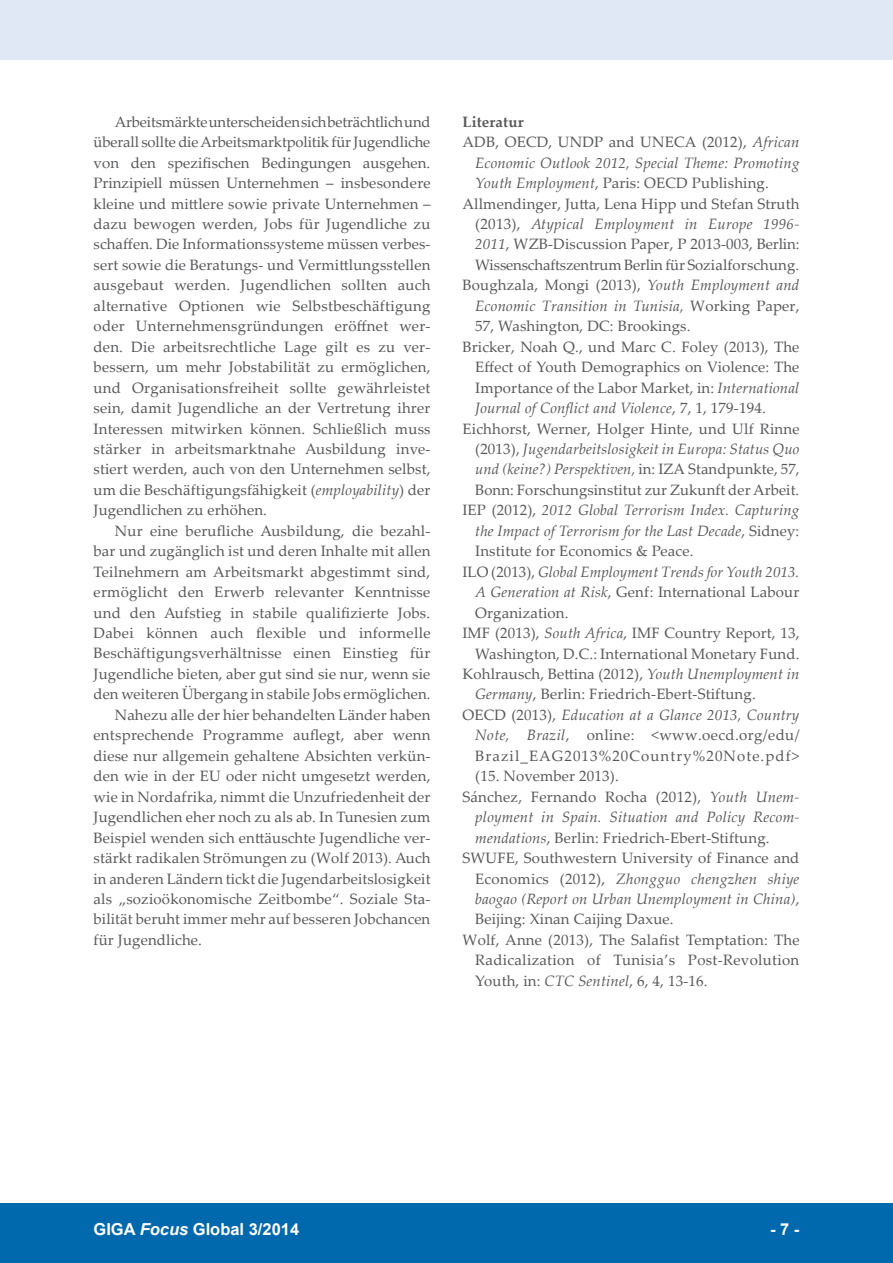
<style>
.page{position:relative;width:893px;height:1263px;background:#fff}
.page>*{position:absolute;margin:0;border:0;box-sizing:border-box;transform-origin:0 0}
.t1{font:700 16.5px "Arial";color:#fff}
.t2{font:15px/20.4px "Palatino Linotype";letter-spacing:.01em;color:#57585a;text-align:justify}
.t3{font:italic 15px "Palatino Linotype";letter-spacing:.01em;color:#57585a}
.t4{font:15px "Palatino Linotype";letter-spacing:-.01em;color:#57585a}
.t5{font:15px "Palatino Linotype";letter-spacing:.07em;color:#57585a}
.t6{font:700 15px "Palatino Linotype";letter-spacing:.01em;color:#57585a}
.s1{font-style:italic}
.s2{font-style:normal}
</style>
<div class="page">
<div style="left:0;top:1203px;width:893px;height:60px;background:#0068ac"></div>
<div style="left:0;top:0;width:893px;height:60px;background:#dfe8f4"></div>
<p class="t2" style="left:94px;top:111px;width:339px;text-indent:21px">Arbeitsmärkte unterscheiden sich beträchtlich und überall sollte die Arbeitsmarktpolitik für Jugendliche von den spezifischen Bedingungen ausgehen.<br>Prinzipiell müssen Unternehmen ‒ insbesondere kleine und mittlere sowie private Unternehmen ‒ dazu bewogen werden, Jobs für Jugendliche zu schaffen. Die Informationssysteme müssen verbes&shy;sert sowie die Beratungs- und Vermittlungsstellen ausgebaut werden. Jugendlichen sollten auch alternative Optionen wie Selbstbeschäftigung oder Unternehmensgründungen eröffnet wer&shy;den. Die arbeitsrechtliche Lage gilt es zu ver&shy;bessern, um mehr Jobstabilität zu ermöglichen, und Organisationsfreiheit sollte gewährleistet sein, damit Jugendliche an der Vertretung ihrer Interessen mitwirken können. Schließlich muss stärker in arbeitsmarktnahe Ausbildung inve&shy;stiert werden, auch von den Unternehmen selbst, um die Beschäftigungsfähigkeit (<span class="s1">employability</span>) der Jugendlichen zu erhöhen.</p>
<p class="t2" style="left:115px;top:520px;width:317px">Nur eine berufliche Ausbildung, die bezahl-</p>
<p class="t2" style="left:94px;top:540px;width:338px">bar und zugänglich ist und deren Inhalte mit allen</p>
<p class="t2" style="left:94px;top:561px;width:338px">Teilnehmern am Arbeitsmarkt abgestimmt sind,</p>
<p class="t2" style="left:94px;top:581px;width:338px">ermöglicht den Erwerb relevanter Kenntnisse</p>
<p class="t2" style="left:94px;top:602px;width:338px">und den Aufstieg in stabile qualifizierte Jobs.</p>
<p class="t2" style="left:94px;top:622px;width:338px">Dabei können auch flexible und informelle</p>
<p class="t2" style="left:94px;top:642px;width:338px">Beschäftigungsverhältnisse einen Einstieg für</p>
<p class="t2" style="left:94px;top:663px;width:338px">Jugendliche bieten, aber gut sind sie nur, wenn sie</p>
<p class="t2" style="left:94px;top:684px;width:338px">den weiteren Übergang in stabile Jobs ermöglichen.</p>
<p class="t2" style="left:115px;top:704px;width:317px">Nahezu alle der hier behandelten Länder haben</p>
<p class="t2" style="left:94px;top:724px;width:339px">entsprechende Programme auflegt, aber wenn</p>
<p class="t2" style="left:94px;top:745px;width:338px">diese nur allgemein gehaltene Absichten verkün-</p>
<p class="t2" style="left:94px;top:765px;width:338px">den wie in der EU oder nicht umgesetzt werden,</p>
<p class="t2" style="left:94px;top:786px;width:339px">wie in Nordafrika, nimmt die Unzufriedenheit der</p>
<p class="t2" style="left:94px;top:806px;width:338px">Jugendlichen eher noch zu als ab. In Tunesien zum</p>
<p class="t2" style="left:94px;top:827px;width:338px">Beispiel wenden sich enttäuschte Jugendliche ver-</p>
<p class="t2" style="left:94px;top:847px;width:338px">stärkt radikalen Strömungen zu (Wolf 2013). Auch</p>
<p class="t2" style="left:94px;top:868px;width:338px">in anderen Ländern tickt die Jugendarbeitslosigkeit</p>
<p class="t2" style="left:94px;top:888px;width:338px">als „sozioökonomische Zeitbombe“. Soziale Sta-</p>
<p class="t2" style="left:94px;top:908px;width:338px">bilität beruht immer mehr auf besseren Jobchancen</p>
<p class="t2" style="left:94px;top:929px;width:110px">für Jugendliche.</p>
<p class="t6" style="left:462px;top:111px;width:63px">Literatur</p>
<p class="t2" style="left:462px;top:131px;width:338px">ADB, OECD, UNDP and UNECA (2012), <span class="s1">African</span></p>
<p class="t3" style="left:475px;top:152px;width:326px">Economic Outlook 2012, Special Theme: Promoting</p>
<p class="t2" style="left:475px;top:172px;width:295px"><span class="s1">Youth Employment</span>, Paris: OECD Publishing.</p>
<p class="t2" style="left:462px;top:193px;width:338px">Allmendinger, Jutta, Lena Hipp und Stefan Struth</p>
<p class="t3" style="left:475px;top:213px;width:326px"><span class="s2">(2013),</span> Atypical Employment in Europe 1996-</p>
<p class="t2" style="left:475px;top:234px;width:326px"><span class="s1">2011</span>, WZB-Discussion Paper, P 2013-003, Berlin:</p>
<p class="t4" style="left:475px;top:254px;width:326px">Wissenschaftszentrum Berlin für Sozialforschung.</p>
<p class="t2" style="left:462px;top:274px;width:338px">Boughzala, Mongi (2013), <span class="s1">Youth Employment and</span></p>
<p class="t3" style="left:475px;top:295px;width:326px">Economic Transition in Tunisia, <span class="s2">Working Paper,</span></p>
<p class="t2" style="left:475px;top:315px;width:217px">57, Washington, DC: Brookings.</p>
<p class="t2" style="left:462px;top:336px;width:339px">Bricker, Noah Q., und Marc C. Foley (2013), The</p>
<p class="t2" style="left:475px;top:356px;width:326px">Effect of Youth Demographics on Violence: The</p>
<p class="t2" style="left:475px;top:377px;width:326px">Importance of the Labor Market, in: <span class="s1">International</span></p>
<p class="t3" style="left:475px;top:397px;width:292px">Journal of Conflict and Violence<span class="s2">, 7, 1, 179-194.</span></p>
<p class="t2" style="left:462px;top:418px;width:339px">Eichhorst, Werner, Holger Hinte, und Ulf Rinne</p>
<p class="t3" style="left:475px;top:438px;width:326px"><span class="s2">(2013),</span> Jugendarbeitslosigkeit in Europa: Status Quo</p>
<p class="t3" style="left:475px;top:459px;width:326px">und (keine?) Perspektiven, <span class="s2">in: IZA Standpunkte, 57,</span></p>
<p class="t2" style="left:475px;top:479px;width:326px">Bonn: Forschungsinstitut zur Zukunft der Arbeit.</p>
<p class="t3" style="left:462px;top:500px;width:338px"><span class="s2">IEP (2012),</span> 2012 Global Terrorism Index. Capturing</p>
<p class="t3" style="left:475px;top:520px;width:326px">the Impact of Terrorism for the Last Decade<span class="s2">, Sidney:</span></p>
<p class="t2" style="left:475px;top:540px;width:220px">Institute for Economics &amp; Peace.</p>
<p class="t3" style="left:462px;top:561px;width:338px"><span class="s2">ILO (2013),</span> Global Employment Trends for Youth 2013.</p>
<p class="t2" style="left:475px;top:581px;width:326px"><span class="s1">A Generation at Risk</span>, Genf: International Labour</p>
<p class="t2" style="left:475px;top:602px;width:95px">Organization.</p>
<p class="t2" style="left:462px;top:622px;width:338px">IMF (2013), <span class="s1">South Africa</span>, IMF Country Report, 13,</p>
<p class="t2" style="left:475px;top:643px;width:326px">Washington, D.C.: International Monetary Fund.</p>
<p class="t2" style="left:462px;top:663px;width:338px">Kohlrausch, Bettina (2012), <span class="s1">Youth Unemployment in</span></p>
<p class="t2" style="left:475px;top:684px;width:282px"><span class="s1">Germany</span>, Berlin: Friedrich-Ebert-Stiftung.</p>
<p class="t3" style="left:462px;top:704px;width:338px"><span class="s2">OECD (2013),</span> Education at a Glance 2013, Country</p>
<p class="t2" style="left:475px;top:724px;width:326px"><span class="s1">Note, Brazil</span>, online: &lt;www.oecd.org/edu/</p>
<p class="t5" style="left:475px;top:745px;width:326px">Brazil_EAG2013%20Country%20Note.pdf&gt;</p>
<p class="t2" style="left:475px;top:765px;width:145px">(15. November 2013).</p>
<p class="t2" style="left:462px;top:786px;width:338px">Sánchez, Fernando Rocha (2012), <span class="s1">Youth Unem-</span></p>
<p class="t3" style="left:475px;top:806px;width:326px">ployment in Spain. Situation and Policy Recom-</p>
<p class="t2" style="left:475px;top:827px;width:296px"><span class="s1">mendations</span>, Berlin: Friedrich-Ebert-Stiftung.</p>
<p class="t2" style="left:462px;top:847px;width:338px">SWUFE, Southwestern University of Finance and</p>
<p class="t3" style="left:475px;top:868px;width:326px"><span class="s2">Economics (2012),</span> Zhongguo chengzhen shiye</p>
<p class="t3" style="left:475px;top:888px;width:326px">baogao (Report on Urban Unemployment in China)<span class="s2">,</span></p>
<p class="t2" style="left:475px;top:908px;width:200px">Beijing: Xinan Caijing Daxue.</p>
<p class="t2" style="left:462px;top:929px;width:339px">Wolf, Anne (2013), The Salafist Temptation: The</p>
<p class="t2" style="left:475px;top:949px;width:326px">Radicalization of Tunisia’s Post-Revolution</p>
<p class="t2" style="left:475px;top:970px;width:234px">Youth, in: <span class="s1">CTC Sentinel</span>, 6, 4, 13-16.</p>
<p class="t1" style="left:94px;top:1218px;width:207px">GIGA <span class="s1">Focus</span> Global 3/2014</p>
<p class="t1" style="left:770px;top:1218px;width:31px">- 7 -</p>
</div>
